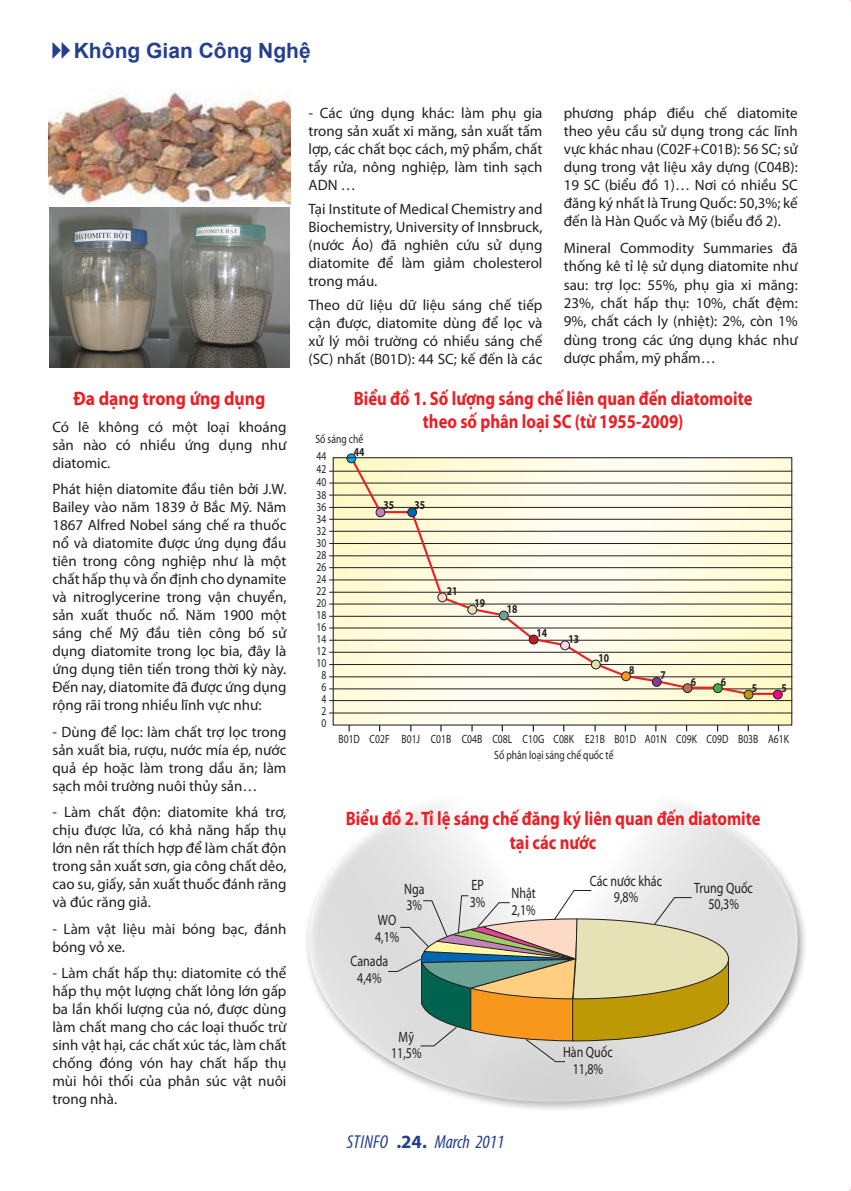
<style>
.page{position:relative;width:851px;height:1191px;background:#fff}
.page>*{position:absolute;margin:0;border:0;box-sizing:border-box;transform-origin:0 0}
.t1{font:700 21px "Arial";color:#253f8e}
.t2{font:700 19.5px/23.2px "Myriad Pro";color:#ee1d23;text-align:center;scale:.85 1}
.t3{font:700 19.5px "Myriad Pro";color:#ee1d23;scale:.9 1}
.t4{font:italic condensed 18.75px "Myriad Pro";color:#253f8e}
.t5{font:15px/18px "Myriad Pro";color:#231f20;text-align:justify}
.t6{font:15px/16.5px "Myriad Pro";color:#231f20;text-align:center;scale:.8 1}
.t7{font:12px "Myriad Pro";color:#231f20;scale:.8 1}
.t8{font:700 12px "Myriad Pro";color:#231f20;scale:.8 1}
.s1{font-weight:700;font-style:normal;font-stretch:normal}
</style>
<div class="page">
<div style="left:303px;top:772px;width:512px;height:347px;background:#231f20;opacity:.62"></div>
<svg style="left:308px;top:777px;width:489px;height:324px"></svg>
<svg style="left:387px;top:878px;width:342px;height:184px;background:#cec6a4"></svg>
<hr style="left:329px;top:712px;width:463px;height:1px;background:#231f20">
<hr style="left:329px;top:700px;width:463px;height:1px;background:#231f20">
<hr style="left:329px;top:688px;width:463px;height:1px;background:#231f20">
<hr style="left:329px;top:676px;width:463px;height:1px;background:#231f20">
<hr style="left:329px;top:664px;width:463px;height:1px;background:#231f20">
<hr style="left:329px;top:652px;width:463px;height:1px;background:#231f20">
<hr style="left:329px;top:640px;width:463px;height:1px;background:#231f20">
<hr style="left:329px;top:627px;width:463px;height:1px;background:#231f20">
<hr style="left:329px;top:616px;width:463px;height:1px;background:#231f20">
<hr style="left:329px;top:603px;width:463px;height:1px;background:#231f20">
<hr style="left:329px;top:592px;width:463px;height:1px;background:#231f20">
<hr style="left:329px;top:579px;width:463px;height:1px;background:#231f20">
<hr style="left:329px;top:567px;width:463px;height:1px;background:#231f20">
<hr style="left:329px;top:555px;width:463px;height:1px;background:#231f20">
<hr style="left:329px;top:543px;width:463px;height:1px;background:#231f20">
<hr style="left:329px;top:531px;width:463px;height:1px;background:#231f20">
<hr style="left:329px;top:519px;width:463px;height:1px;background:#231f20">
<hr style="left:329px;top:507px;width:463px;height:1px;background:#231f20">
<hr style="left:329px;top:495px;width:463px;height:1px;background:#231f20">
<hr style="left:329px;top:483px;width:463px;height:1px;background:#231f20">
<hr style="left:329px;top:471px;width:463px;height:1px;background:#231f20">
<div style="left:347px;top:454px;width:9px;height:9px;background:#00aeef;border-radius:50%"></div>
<div style="left:347px;top:454px;width:9px;height:9px;border:1px solid #231f20;border-radius:50%"></div>
<svg style="left:332px;top:457px;width:460px;height:269px"></svg>
<img style="left:49px;top:207px;width:240px;height:161px">
<img style="left:49px;top:91px;width:241px;height:113px">
<p class="t1" style="left:74px;top:37px;width:238px">Không Gian Công Nghệ</p>
<p class="t5" style="left:308px;top:103px;width:235px">- Các ứng dụng khác: làm phụ gia trong sản xuất xi măng, sản xuất tấm lợp, các chất bọc cách, mỹ phẩm, chất tẩy rửa, nông nghiệp, làm tinh sạch ADN …</p>
<p class="t5" style="left:308px;top:200px;width:235px">Tại Institute of Medical Chemistry and Biochemistry, University of Innsbruck, (nước Áo) đã nghiên cứu sử dụng diatomite để làm giảm cholesterol trong máu.</p>
<p class="t5" style="left:308px;top:296px;width:235px">Theo dữ liệu dữ liệu sáng chế tiếp cận được, diatomite dùng để lọc và xử lý môi trường có nhiều sáng chế (SC) nhất (B01D): 44 SC; kế đến là các</p>
<p class="t5" style="left:563px;top:103px;width:235px">phương pháp điều chế diatomite theo yêu cầu sử dụng trong các lĩnh vực khác nhau (C02F+C01B): 56 SC; sử dụng trong vật liệu xây dựng (C04B):<br>19 SC (biểu đồ 1)… Nơi có nhiều SC đăng ký nhất là Trung Quốc: 50,3%; kế đến là Hàn Quốc và Mỹ (biểu đồ 2).</p>
<p class="t5" style="left:563px;top:238px;width:235px;line-height:18.5px">Mineral Commodity Summaries đã thống kê tỉ lệ sử dụng diatomite như sau: trợ lọc: 55%, phụ gia xi măng:<br>23%, chất hấp thụ: 10%, chất đệm:<br>9%, chất cách ly (nhiệt): 2%, còn 1% dùng trong các ứng dụng khác như dược phẩm, mỹ phẩm…</p>
<p class="t3" style="left:73px;top:386px;width:215px">Đa dạng trong ứng dụng</p>
<p class="t5" style="left:52px;top:417px;width:235px">Có lẽ không có một loại khoáng sản nào có nhiều ứng dụng như diatomic.</p>
<p class="t5" style="left:52px;top:480px;width:235px">Phát hiện diatomite đầu tiên bởi J.W.<br>Bailey vào năm 1839 ở Bắc Mỹ. Năm 1867 Alfred Nobel sáng chế ra thuốc nổ và diatomite được ứng dụng đầu tiên trong công nghiệp như là một chất hấp thụ và ổn định cho dynamite và nitroglycerine trong vận chuyển, sản xuất thuốc nổ. Năm 1900 một sáng chế Mỹ đầu tiên công bố sử dụng diatomite trong lọc bia, đây là ứng dụng tiên tiến trong thời kỳ này.<br>Đến nay, diatomite đã được ứng dụng rộng rãi trong nhiều lĩnh vực như:</p>
<p class="t5" style="left:52px;top:722px;width:235px">- Dùng để lọc: làm chất trợ lọc trong sản xuất bia, rượu, nước mía ép, nước quả ép hoặc làm trong dầu ăn; làm sạch môi trường nuôi thủy sản…</p>
<p class="t5" style="left:52px;top:803px;width:235px">- Làm chất độn: diatomite khá trơ, chịu được lửa, có khả năng hấp thụ lớn nên rất thích hợp để làm chất độn trong sản xuất sơn, gia công chất dẻo, cao su, giấy, sản xuất thuốc đánh răng và đúc răng giả.</p>
<p class="t5" style="left:52px;top:919px;width:235px">- Làm vật liệu mài bóng bạc, đánh bóng vỏ xe.</p>
<p class="t5" style="left:52px;top:964px;width:235px">- Làm chất hấp thụ: diatomite có thể hấp thụ một lượng chất lỏng lớn gấp ba lần khối lượng của nó, được dùng làm chất mang cho các loại thuốc trừ sinh vật hại, các chất xúc tác, làm chất chống đóng vón hay chất hấp thụ mùi hôi thối của phân súc vật nuôi trong nhà.</p>
<p class="t2" style="left:354px;top:386px;width:470px">Biểu đồ 1. Số lượng sáng chế liên quan đến diatomoite theo số phân loại SC (từ 1955-2009)</p>
<p class="t7" style="left:315px;top:432px;width:61px">Số sáng chế</p>
<p class="t7" style="left:316px;top:449px;width:14px">44</p>
<p class="t7" style="left:316px;top:462px;width:14px">42</p>
<p class="t7" style="left:316px;top:474px;width:14px">40</p>
<p class="t7" style="left:316px;top:487px;width:14px">38</p>
<p class="t7" style="left:316px;top:500px;width:14px">36</p>
<p class="t7" style="left:316px;top:512px;width:14px">34</p>
<p class="t7" style="left:316px;top:524px;width:14px">32</p>
<p class="t7" style="left:316px;top:536px;width:14px">30</p>
<p class="t7" style="left:316px;top:548px;width:14px">28</p>
<p class="t7" style="left:316px;top:560px;width:14px">26</p>
<p class="t7" style="left:316px;top:572px;width:14px">24</p>
<p class="t7" style="left:316px;top:584px;width:14px">22</p>
<p class="t7" style="left:316px;top:596px;width:14px">20</p>
<p class="t7" style="left:316px;top:608px;width:14px">18</p>
<p class="t7" style="left:316px;top:620px;width:14px">16</p>
<p class="t7" style="left:316px;top:632px;width:14px">14</p>
<p class="t7" style="left:316px;top:644px;width:14px">12</p>
<p class="t7" style="left:316px;top:656px;width:14px">10</p>
<p class="t7" style="left:321px;top:668px;width:8px">8</p>
<p class="t7" style="left:321px;top:680px;width:8px">6</p>
<p class="t7" style="left:321px;top:692px;width:8px">4</p>
<p class="t7" style="left:321px;top:704px;width:8px">2</p>
<p class="t7" style="left:321px;top:716px;width:8px">0</p>
<p class="t8" style="left:354px;top:444px;width:15px">44</p>
<p class="t8" style="left:383px;top:497px;width:15px">35</p>
<p class="t8" style="left:414px;top:497px;width:15px">35</p>
<p class="t8" style="left:446px;top:583px;width:15px">21</p>
<p class="t8" style="left:474px;top:594px;width:15px">19</p>
<p class="t8" style="left:506px;top:601px;width:15px">18</p>
<p class="t8" style="left:536px;top:625px;width:15px">14</p>
<p class="t8" style="left:568px;top:631px;width:15px">13</p>
<p class="t8" style="left:598px;top:650px;width:15px">10</p>
<p class="t8" style="left:629px;top:662px;width:8px">8</p>
<p class="t8" style="left:660px;top:667px;width:8px">7</p>
<p class="t8" style="left:690px;top:674px;width:8px">6</p>
<p class="t8" style="left:720px;top:674px;width:8px">6</p>
<p class="t8" style="left:751px;top:680px;width:8px">5</p>
<p class="t8" style="left:781px;top:680px;width:8px">5</p>
<p class="t7" style="left:338px;top:731px;width:28px">B01D</p>
<p class="t7" style="left:369px;top:731px;width:27px">C02F</p>
<p class="t7" style="left:401px;top:731px;width:25px">B01J</p>
<p class="t7" style="left:430px;top:731px;width:27px">C01B</p>
<p class="t7" style="left:461px;top:731px;width:27px">C04B</p>
<p class="t7" style="left:492px;top:731px;width:26px">C08L</p>
<p class="t7" style="left:522px;top:731px;width:29px">C10G</p>
<p class="t7" style="left:553px;top:731px;width:27px">C08K</p>
<p class="t7" style="left:585px;top:731px;width:26px">E21B</p>
<p class="t7" style="left:614px;top:731px;width:28px">B01D</p>
<p class="t7" style="left:644px;top:731px;width:29px">A01N</p>
<p class="t7" style="left:676px;top:731px;width:27px">C09K</p>
<p class="t7" style="left:706px;top:731px;width:29px">C09D</p>
<p class="t7" style="left:738px;top:731px;width:27px">B03B</p>
<p class="t7" style="left:768px;top:731px;width:28px">A61K</p>
<p class="t7" style="left:494px;top:747px;width:150px">Số phân loại sáng chế quốc tế</p>
<p class="t2" style="left:345px;top:806px;width:489px">Biểu đồ 2. Tỉ lệ sáng chế đăng ký liên quan đến diatomite tại các nước</p>
<p class="t6" style="left:404px;top:880px;width:27px;text-align:left">Nga<br>3%</p>
<p class="t6" style="left:375px;top:912px;width:32px;text-align:left">WO<br>4,1%</p>
<p class="t6" style="left:350px;top:953px;width:49px">Canada<br>4,4%</p>
<p class="t6" style="left:391px;top:1028px;width:40px">Mỹ<br>11,5%</p>
<p class="t6" style="left:469px;top:877px;width:21px;text-align:left">EP<br>3%</p>
<p class="t6" style="left:590px;top:872px;width:92px">Các nước khác<br>9,8%</p>
<p class="t6" style="left:511px;top:885px;width:32px;text-align:left">Nhật<br>2,1%</p>
<p class="t6" style="left:694px;top:879px;width:75px">Trung Quốc<br>50,3%</p>
<p class="t6" style="left:563px;top:1043px;width:64px">Hàn Quốc<br>11,8%</p>
<p class="t4" style="left:347px;top:1130px;width:159px">STinfo <span class="s1">.24.</span> March 2011</p>
</div>
